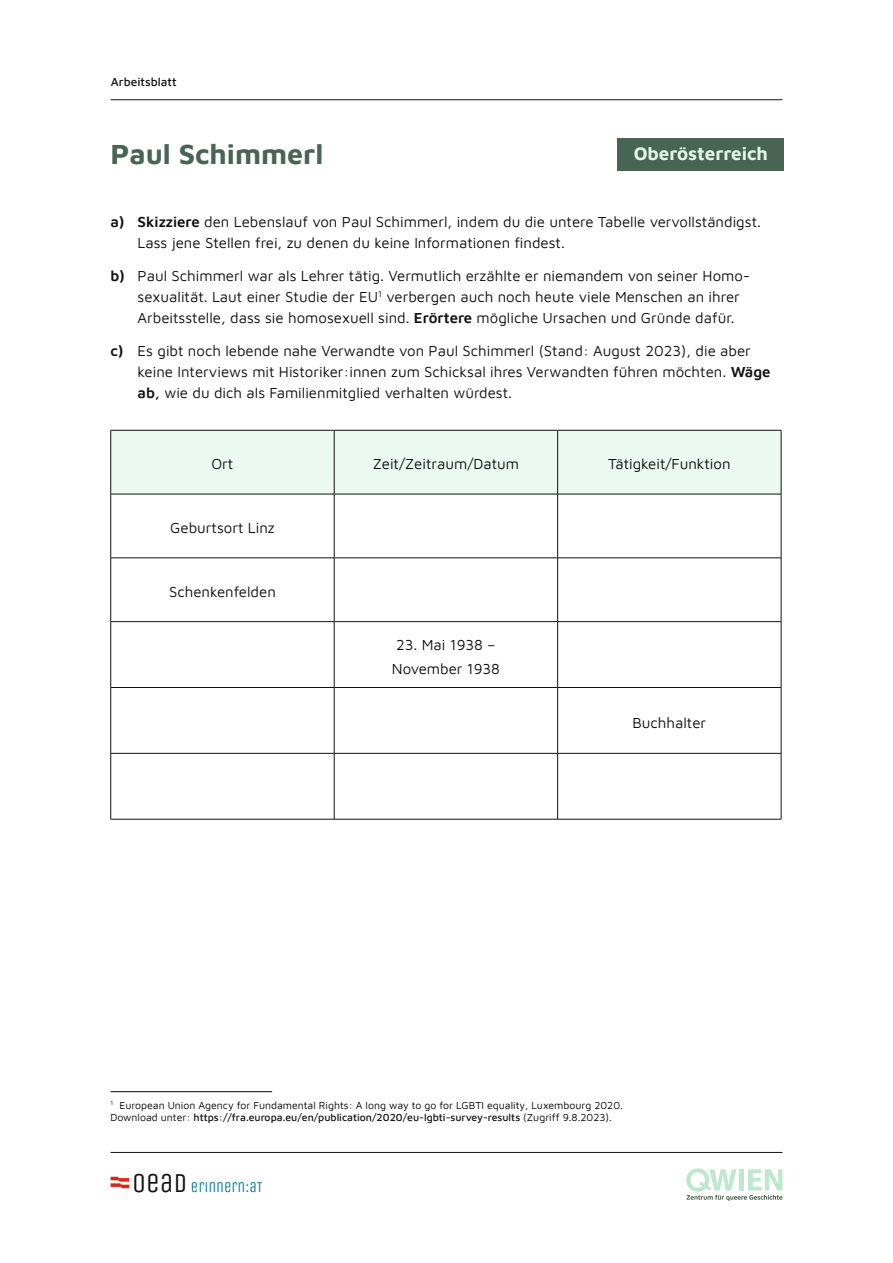
<style>
.page{position:relative;width:893px;height:1263px;background:#fff}
.page>*{position:absolute;margin:0;border:0;box-sizing:border-box;transform-origin:0 0}
.t1{font:700 28.5px "Maven Pro";color:#486452}
.t2{font:700 18.75px "Maven Pro";color:#e0f6e6}
.t3{font:15px/21px "Maven Pro";color:#11110f}
.t4{font:15px "Unica One";color:#007b9c}
.t5{font:500 12px "Maven Pro";color:#11110f}
.t6{font:10.5px/12.6px "Maven Pro";color:#060504}
.s1{font-weight:600}
.s2{font-weight:500;color:#11110f}
.s3{font-size:27.45px;color:#11110f}
</style>
<div class="page">
<svg style="left:686px;top:1168px;width:96px;height:33px"></svg>
<svg style="left:111px;top:1177px;width:18px;height:11px"></svg>
<hr style="left:111px;top:1152px;width:671px;height:1px;background:#11110f">
<hr style="left:111px;top:99px;width:671px;height:1px;background:#11110f">
<hr style="left:111px;top:1091px;width:161px;height:1px;background:#060504">
<div style="left:111px;top:431px;width:670px;height:63px;background:#ebf9f0"></div>
<hr style="left:111px;top:430px;width:223px;height:1px;background:#11110f">
<hr style="left:110px;top:430px;width:1px;height:64px;background:#11110f">
<hr style="left:334px;top:430px;width:224px;height:1px;background:#11110f">
<hr style="left:334px;top:430px;width:1px;height:64px;background:#11110f">
<hr style="left:558px;top:430px;width:223px;height:1px;background:#11110f">
<hr style="left:557px;top:430px;width:1px;height:64px;background:#11110f">
<hr style="left:781px;top:430px;width:1px;height:64px;background:#11110f">
<hr style="left:111px;top:494px;width:223px;height:1px;background:#11110f">
<hr style="left:110px;top:494px;width:1px;height:64px;background:#11110f">
<hr style="left:334px;top:494px;width:224px;height:1px;background:#11110f">
<hr style="left:334px;top:494px;width:1px;height:64px;background:#11110f">
<hr style="left:558px;top:494px;width:223px;height:1px;background:#11110f">
<hr style="left:557px;top:494px;width:1px;height:64px;background:#11110f">
<hr style="left:781px;top:494px;width:1px;height:64px;background:#11110f">
<hr style="left:111px;top:558px;width:223px;height:1px;background:#11110f">
<hr style="left:110px;top:558px;width:1px;height:63px;background:#11110f">
<hr style="left:334px;top:558px;width:224px;height:1px;background:#11110f">
<hr style="left:334px;top:558px;width:1px;height:63px;background:#11110f">
<hr style="left:558px;top:558px;width:223px;height:1px;background:#11110f">
<hr style="left:557px;top:558px;width:1px;height:63px;background:#11110f">
<hr style="left:781px;top:558px;width:1px;height:63px;background:#11110f">
<hr style="left:111px;top:621px;width:223px;height:1px;background:#11110f">
<hr style="left:110px;top:622px;width:1px;height:65px;background:#11110f">
<hr style="left:334px;top:621px;width:224px;height:1px;background:#11110f">
<hr style="left:334px;top:622px;width:1px;height:65px;background:#11110f">
<hr style="left:558px;top:621px;width:223px;height:1px;background:#11110f">
<hr style="left:557px;top:622px;width:1px;height:65px;background:#11110f">
<hr style="left:781px;top:622px;width:1px;height:65px;background:#11110f">
<hr style="left:111px;top:687px;width:223px;height:1px;background:#11110f">
<hr style="left:110px;top:688px;width:1px;height:65px;background:#11110f">
<hr style="left:334px;top:687px;width:224px;height:1px;background:#11110f">
<hr style="left:334px;top:688px;width:1px;height:65px;background:#11110f">
<hr style="left:558px;top:687px;width:223px;height:1px;background:#11110f">
<hr style="left:557px;top:688px;width:1px;height:65px;background:#11110f">
<hr style="left:781px;top:688px;width:1px;height:65px;background:#11110f">
<hr style="left:111px;top:753px;width:223px;height:1px;background:#11110f">
<hr style="left:110px;top:753px;width:1px;height:66px;background:#11110f">
<hr style="left:334px;top:753px;width:224px;height:1px;background:#11110f">
<hr style="left:334px;top:753px;width:1px;height:66px;background:#11110f">
<hr style="left:558px;top:753px;width:223px;height:1px;background:#11110f">
<hr style="left:557px;top:753px;width:1px;height:66px;background:#11110f">
<hr style="left:781px;top:753px;width:1px;height:66px;background:#11110f">
<hr style="left:111px;top:819px;width:223px;height:1px;background:#11110f">
<hr style="left:334px;top:819px;width:224px;height:1px;background:#11110f">
<hr style="left:558px;top:819px;width:223px;height:1px;background:#11110f">
<div style="left:618px;top:138px;width:166px;height:33px;background:#486452"></div>
<p class="t5" style="left:111px;top:74px;width:67px">Arbeitsblatt</p>
<h1 class="t1" style="left:111px;top:134px;width:214px">Paul Schimmerl</h1>
<p class="t2" style="left:634px;top:141px;width:136px">Oberösterreich</p>
<p class="t3" style="left:138px;top:211px;width:625px;text-indent:-27px"><span class="s1">a) Skizziere</span> den Lebenslauf von Paul Schimmerl, indem du die untere Tabelle vervollständigst.<br>Lass jene Stellen frei, zu denen du keine Informationen findest.</p>
<p class="t3" style="left:138px;top:265px;width:614px;text-indent:-27px"><span class="s1">b)</span> Paul Schimmerl war als Lehrer tätig. Vermutlich erzählte er niemandem von seiner Homo&shy;sexualität. Laut einer Studie der EU<sup>1</sup> verbergen auch noch heute viele Menschen an ihrer<br>Arbeitsstelle, dass sie homosexuell sind. <span class="s1">Erörtere</span> mögliche Ursachen und Gründe dafür.</p>
<p class="t3" style="left:138px;top:340px;width:634px;text-indent:-27px"><span class="s1">c)</span> Es gibt noch lebende nahe Verwandte von Paul Schimmerl (Stand: August 2023), die aber keine Interviews mit Historiker:innen zum Schicksal ihres Verwandten führen möchten. <span class="s1">Wäge ab,</span> wie du dich als Familienmitglied verhalten würdest.</p>
<p class="t3" style="left:212px;top:453px;width:23px">Ort</p>
<p class="t3" style="left:373px;top:453px;width:148px">Zeit/Zeitraum/Datum</p>
<p class="t3" style="left:608px;top:453px;width:124px">Tätigkeit/Funktion</p>
<p class="t3" style="left:170px;top:517px;width:106px">Geburtsort Linz</p>
<p class="t3" style="left:169px;top:580px;width:108px">Schenkenfelden</p>
<p class="t3" style="left:392px;top:632px;width:110px;line-height:24px">23. Mai 1938 –<br>November 1938</p>
<p class="t3" style="left:632px;top:711px;width:75px">Buchhalter</p>
<p class="t6" style="left:111px;top:1098px;width:514px"><sup>1</sup> European Union Agency for Fundamental Rights: A long way to go for LGBTI equality, Luxembourg 2020.<br>Download unter: <span class="s2">https://fra.europa.eu/en/publication/2020/eu-lgbti-survey-results</span> (Zugriff 9.8.2023).</p>
<p class="t4" style="left:132px;top:1178px;width:132px"><span class="s3">OEAD</span> ERINNERN:AT</p>
</div>
